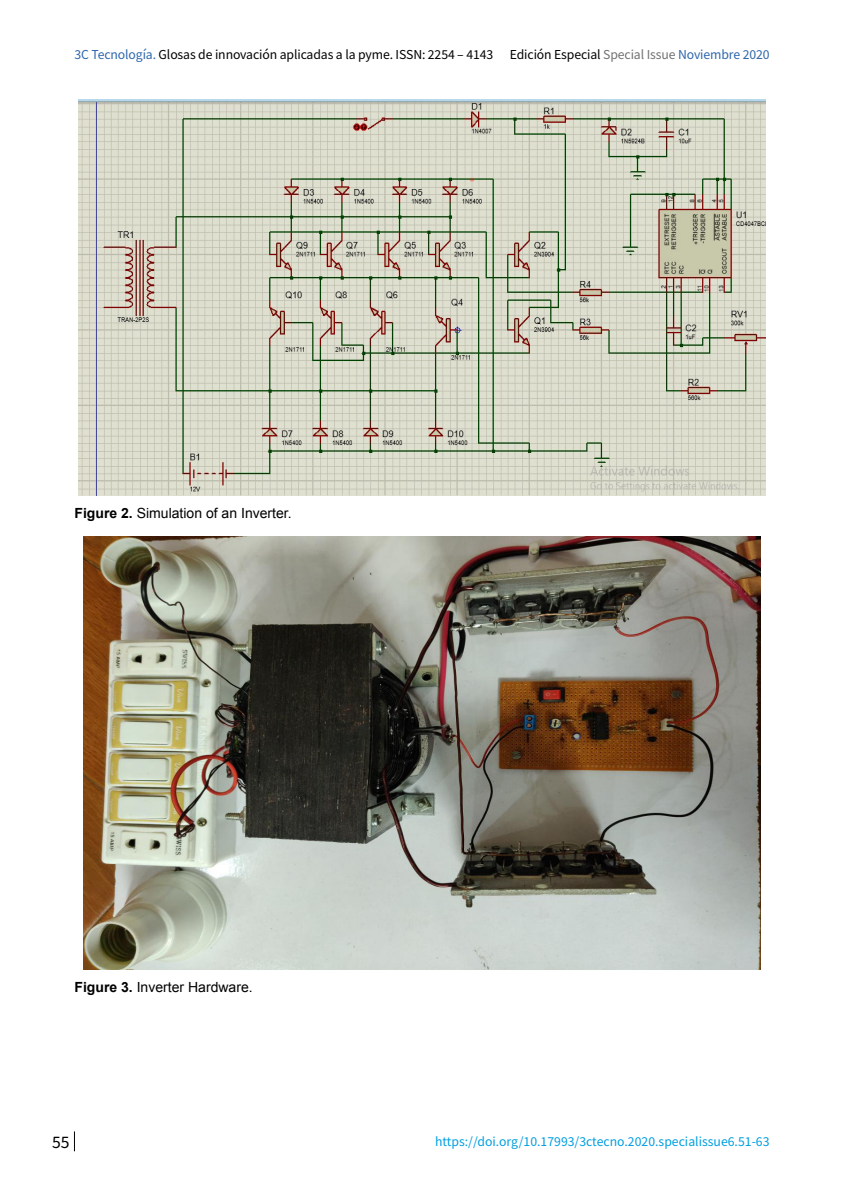
<style>
.page{position:relative;width:844px;height:1191px;background:#fff}
.page>*{position:absolute;margin:0;border:0;box-sizing:border-box;transform-origin:0 0}
.t1{font:15.75px "Noto Sans HK";color:#000}
.t2{font:14px "Arial";color:#000}
.t3{font:12.25px "Noto Sans HK";letter-spacing:-.01em;color:#000}
.t4{font:12.25px "Noto Sans HK";color:#009ee0}
.s1{color:#2e66ab}
.s2{color:#707172}
.s3{font-weight:700}
</style>
<div class="page">
<svg style="left:74px;top:1131px;width:1px;height:20px"></svg>
<img style="left:79px;top:99px;width:686px;height:396px">
<img style="left:83px;top:537px;width:677px;height:432px">
<p class="t3" style="left:74px;top:48px;width:420px"><span class="s1">3C Tecnología.</span> Glosas de innovación aplicadas a la pyme. ISSN: 2254 – 4143</p>
<p class="t3" style="left:509px;top:48px;width:261px">Edición Especial <span class="s2">Special Issue</span> <span class="s1">Noviembre 2020</span></p>
<p class="t2" style="left:74px;top:503px;width:219px"><span class="s3">Figure 2.</span> Simulation of an Inverter.</p>
<p class="t2" style="left:74px;top:977px;width:180px"><span class="s3">Figure 3.</span> Inverter Hardware.</p>
<p class="t1" style="left:52px;top:1133px;width:19px">55</p>
<p class="t4" style="left:435px;top:1134px;width:336px">https://doi.org/10.17993/3ctecno.2020.specialissue6.51-63</p>
</div>
